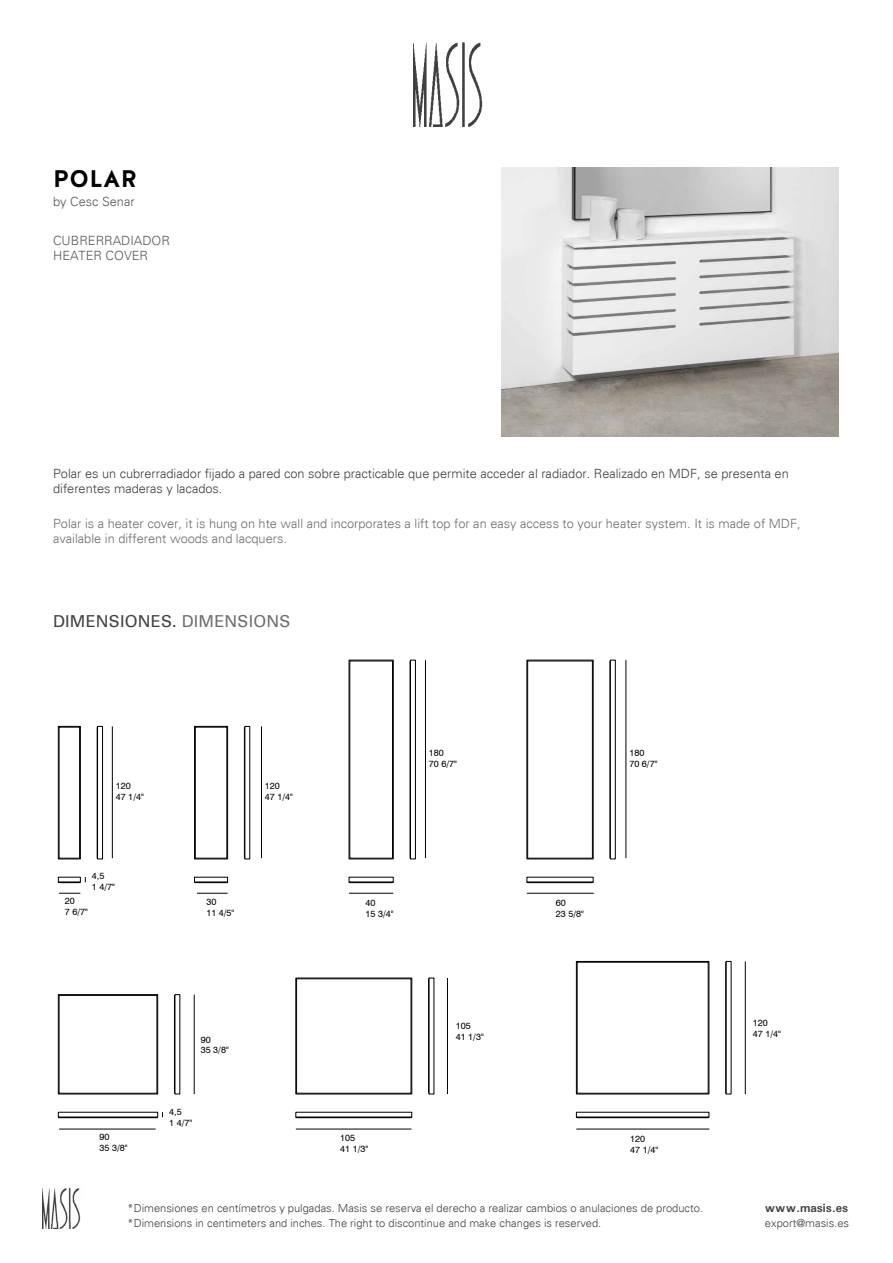
<style>
.page{position:relative;width:893px;height:1263px;background:#fff}
.page>*{position:absolute;margin:0;border:0;box-sizing:border-box;transform-origin:0 0}
.t1{font:700 24px "Halis GR";letter-spacing:.01em;color:#000}
.t2{font:16.5px "Univers";letter-spacing:.01em;color:#414042}
.t3{font:300 12.75px/15px "Univers";color:#6d6e71}
.t4{font:300 12.75px/15.3px "Univers";color:#414042}
.t5{font:300 12.75px/15px "Univers";color:#58595b}
.t6{font:700 12px "Univers";color:#414042}
.t7{font:300 11.1px "Univers";color:#414042}
.t8{font:9.15px/10.8px "Swiss 721 BT";color:#000}
.s1{color:#6d6e71}
</style>
<div class="page">
<img style="left:502px;top:168px;width:337px;height:269px">
<img style="left:414px;top:42px;width:69px;height:85px">
<img style="left:42px;top:1187px;width:39px;height:42px">
<div style="left:58px;top:726px;width:23px;height:133px;border:1px solid #000"></div>
<div style="left:59px;top:727px;width:21px;height:131px;border:1px solid #000"></div>
<div style="left:194px;top:726px;width:34px;height:133px;border:1px solid #000"></div>
<div style="left:195px;top:727px;width:32px;height:131px;border:1px solid #000"></div>
<div style="left:527px;top:661px;width:66px;height:197px;border:1px solid #000"></div>
<div style="left:58px;top:994px;width:100px;height:100px;border:1px solid #000"></div>
<div style="left:295px;top:978px;width:117px;height:116px;border:1px solid #000"></div>
<div style="left:296px;top:978px;width:115px;height:115px;border:1px solid #000"></div>
<div style="left:576px;top:961px;width:133px;height:133px;border:1px solid #000"></div>
<div style="left:349px;top:660px;width:45px;height:199px;border:1px solid #000"></div>
<div style="left:349px;top:661px;width:44px;height:197px;border:1px solid #000"></div>
<div style="left:97px;top:726px;width:6px;height:133px;border:1px solid #000"></div>
<hr style="left:97px;top:727px;width:1px;height:131px;background:#000">
<hr style="left:244px;top:727px;width:1px;height:131px;background:#000">
<hr style="left:195px;top:882px;width:33px;height:1px;background:#000">
<div style="left:410px;top:660px;width:6px;height:199px;border:1px solid #000"></div>
<hr style="left:410px;top:661px;width:1px;height:197px;background:#000">
<hr style="left:349px;top:882px;width:44px;height:1px;background:#000">
<div style="left:610px;top:660px;width:6px;height:199px;border:1px solid #000"></div>
<hr style="left:610px;top:661px;width:1px;height:197px;background:#000">
<hr style="left:527px;top:882px;width:66px;height:1px;background:#000">
<hr style="left:174px;top:995px;width:1px;height:98px;background:#000">
<hr style="left:58px;top:1117px;width:100px;height:1px;background:#000">
<hr style="left:428px;top:979px;width:1px;height:114px;background:#000">
<hr style="left:296px;top:1117px;width:116px;height:1px;background:#000">
<hr style="left:725px;top:962px;width:1px;height:131px;background:#000">
<hr style="left:576px;top:1117px;width:133px;height:1px;background:#000">
<svg style="left:59px;top:893px;width:21px;height:1px"></svg>
<svg style="left:58px;top:877px;width:28px;height:6px"></svg>
<hr style="left:112px;top:726px;width:1px;height:132px;background:#000">
<hr style="left:59px;top:1129px;width:97px;height:1px;background:#000">
<hr style="left:194px;top:995px;width:1px;height:99px;background:#000">
<hr style="left:197px;top:893px;width:31px;height:1px;background:#000">
<hr style="left:261px;top:726px;width:1px;height:132px;background:#000">
<hr style="left:349px;top:893px;width:44px;height:1px;background:#000">
<hr style="left:425px;top:660px;width:1px;height:198px;background:#000">
<hr style="left:527px;top:893px;width:67px;height:1px;background:#000">
<hr style="left:626px;top:660px;width:1px;height:198px;background:#000">
<hr style="left:296px;top:1129px;width:115px;height:1px;background:#000">
<hr style="left:447px;top:978px;width:1px;height:116px;background:#000">
<hr style="left:576px;top:1129px;width:133px;height:1px;background:#000">
<hr style="left:745px;top:961px;width:1px;height:133px;background:#000">
<h1 class="t1" style="left:53px;top:163px;width:85px">POLAR</h1>
<p class="t5" style="left:53px;top:194px;width:83px">by Cesc Senar</p>
<p class="t5" style="left:53px;top:233px;width:118px">CUBRERRADIADOR<br>HEATER COVER</p>
<p class="t4" style="left:53px;top:465px;width:737px">Polar es un cubrerradiador fijado a pared con sobre practicable que permite acceder al radiador. Realizado en MDF, se presenta en diferentes maderas y lacados.</p>
<p class="t3" style="left:53px;top:516px;width:749px">Polar is a heater cover, it is hung on hte wall and incorporates a lift top for an easy access to your heater system. It is made of MDF, available in different woods and lacquers.</p>
<h2 class="t2" style="left:53px;top:612px;width:239px">DIMENSIONES. <span class="s1">DIMENSIONS</span></h2>
<p class="t8" style="left:429px;top:747px;width:30px">180<br>70 6/7"</p>
<p class="t8" style="left:116px;top:780px;width:30px">120<br>47 1/4"</p>
<p class="t8" style="left:265px;top:780px;width:30px">120<br>47 1/4"</p>
<p class="t8" style="left:92px;top:870px;width:25px">4,5<br>1 4/7"</p>
<p class="t8" style="left:65px;top:895px;width:25px">20<br>7 6/7"</p>
<p class="t8" style="left:206px;top:896px;width:30px">30<br>11 4/5"</p>
<p class="t8" style="left:366px;top:897px;width:30px">40<br>15 3/4"</p>
<p class="t8" style="left:201px;top:1034px;width:30px">90<br>35 3/8"</p>
<p class="t8" style="left:456px;top:1020px;width:30px">105<br>41 1/3"</p>
<p class="t8" style="left:169px;top:1107px;width:25px">4,5<br>1 4/7"</p>
<p class="t8" style="left:100px;top:1131px;width:30px">90<br>35 3/8"</p>
<p class="t8" style="left:340px;top:1132px;width:30px">105<br>41 1/3"</p>
<p class="t8" style="left:629px;top:747px;width:30px">180<br>70 6/7"</p>
<p class="t8" style="left:556px;top:897px;width:30px">60<br>23 5/8"</p>
<p class="t8" style="left:630px;top:1133px;width:30px">120<br>47 1/4"</p>
<p class="t8" style="left:753px;top:1017px;width:30px">120<br>47 1/4"</p>
<p class="t7" style="left:128px;top:1201px;width:577px">*Dimensiones en centímetros y pulgadas. Masis se reserva el derecho a realizar cambios o anulaciones de producto.</p>
<p class="t6" style="left:765px;top:1200px;width:85px">www.masis.es</p>
<p class="t7" style="left:128px;top:1216px;width:475px">*Dimensions in centimeters and inches. The right to discontinue and make changes is reserved.</p>
<p class="t7" style="left:765px;top:1216px;width:86px">export@masis.es</p>
</div>
